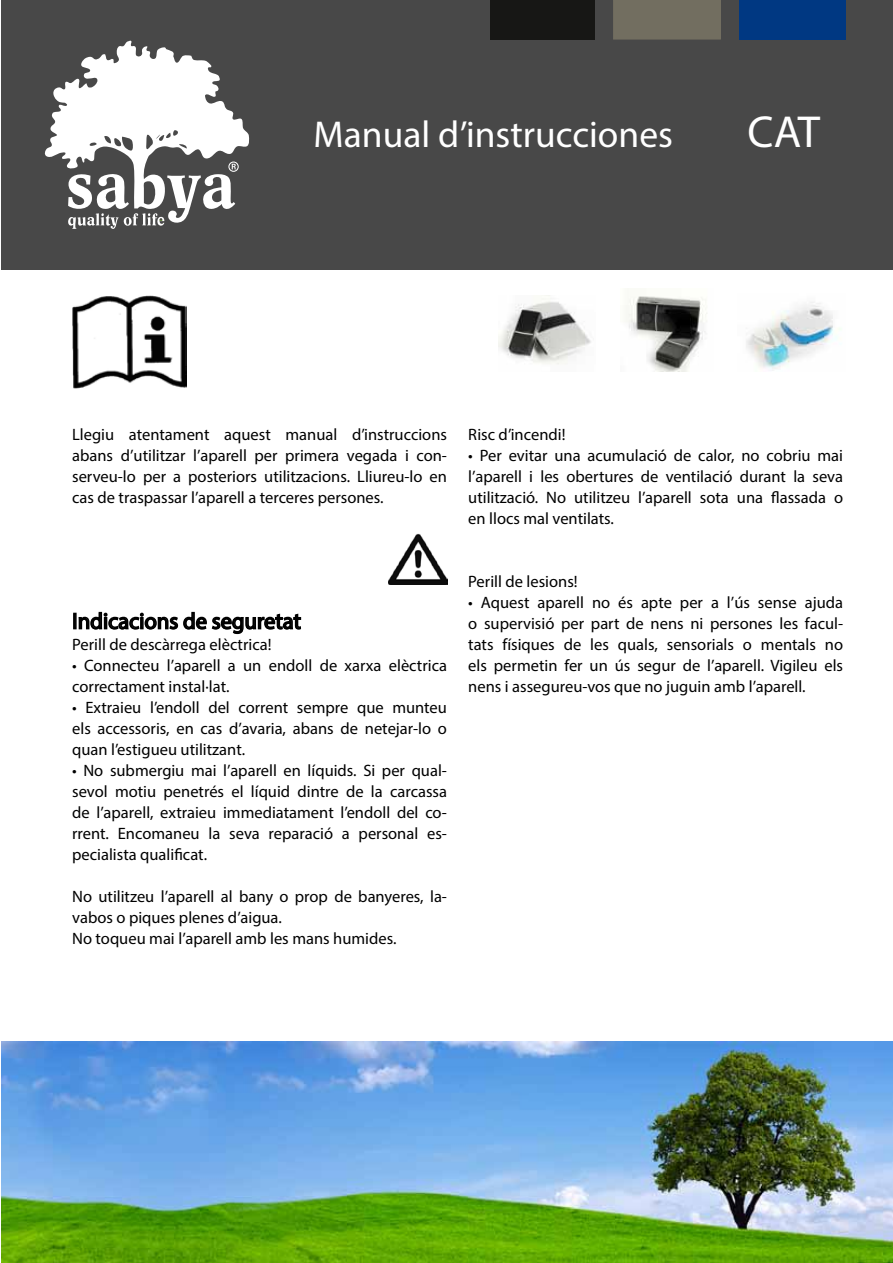
<style>
.page{position:relative;width:893px;height:1263px;background:#fff}
.page>*{position:absolute;margin:0;border:0;box-sizing:border-box;transform-origin:0 0}
.t1{font:45px "Myriad Pro";color:#fff}
.t2{font:37.5px "Myriad Pro";color:#fff}
.t3{font:22.5px "Myriad Pro";color:#000}
.t4{font:16.5px/21px "Myriad Pro";color:#000;text-align:justify}
</style>
<div class="page">
<img style="left:498px;top:295px;width:93px;height:70px">
<img style="left:625px;top:296px;width:82px;height:76px">
<img style="left:746px;top:302px;width:91px;height:69px">
<div style="left:1px;top:0;width:892px;height:270px;background:#484848"></div>
<svg style="left:44px;top:41px;width:206px;height:188px"></svg>
<div style="left:613px;top:0;width:108px;height:40px;background:#726e60"></div>
<div style="left:739px;top:0;width:106px;height:40px;background:#003882"></div>
<div style="left:490px;top:0;width:105px;height:40px;background:#171715"></div>
<div style="left:73px;top:613px;width:4px;height:16px;border:2px solid #000"></div>
<svg style="left:78px;top:611px;width:224px;height:24px"></svg>
<img style="left:1px;top:1041px;width:892px;height:222px">
<img style="left:72px;top:295px;width:114px;height:93px">
<img style="left:388px;top:533px;width:59px;height:52px">
<h2 class="t2" style="left:313px;top:111px;width:361px">Manual d’instrucciones</h2>
<h1 class="t1" style="left:748px;top:104px;width:74px">CAT</h1>
<p class="t4" style="left:72px;top:423px;width:376px">Llegiu atentament aquest manual d’instruccions abans d’utilitzar l’aparell per primera vegada i con&shy;serveu-lo per a posteriors utilitzacions. Lliureu-lo en cas de traspassar l’aparell a terceres persones.</p>
<h3 class="t3" style="left:72px;top:607px;width:230px">Indicacions de seguretat</h3>
<p class="t4" style="left:72px;top:633px;width:201px">Perill de descàrrega elèctrica!</p>
<p class="t4" style="left:72px;top:654px;width:376px">• Connecteu l’aparell a un endoll de xarxa elèctrica correctament instal·lat.</p>
<p class="t4" style="left:72px;top:696px;width:376px">• Extraieu l’endoll del corrent sempre que munteu els accessoris, en cas d’avaria, abans de netejar-lo o quan l’estigueu utilitzant.</p>
<p class="t4" style="left:72px;top:759px;width:376px">• No submergiu mai l’aparell en líquids. Si per qual&shy;sevol motiu penetrés el líquid dintre de la carcassa de l’aparell, extraieu immediatament l’endoll del co&shy;rrent. Encomaneu la seva reparació a personal es&shy;pecialista qualificat.</p>
<p class="t4" style="left:72px;top:885px;width:376px;text-align:left">No utilitzeu l’aparell al bany o prop de banyeres, la&shy;vabos o piques plenes d’aigua.<br>No toqueu mai l’aparell amb les mans humides.</p>
<p class="t4" style="left:468px;top:423px;width:99px">Risc d’incendi!</p>
<p class="t4" style="left:468px;top:444px;width:376px">• Per evitar una acumulació de calor, no cobriu mai l’aparell i les obertures de ventilació durant la seva utilització. No utilitzeu l’aparell sota una flassada o en llocs mal ventilats.</p>
<p class="t4" style="left:468px;top:570px;width:111px">Perill de lesions!</p>
<p class="t4" style="left:468px;top:591px;width:376px">• Aquest aparell no és apte per a l’ús sense ajuda o supervisió per part de nens ni persones les facul&shy;tats físiques de les quals, sensorials o mentals no els permetin fer un ús segur de l’aparell. Vigileu els nens i assegureu-vos que no juguin amb l’aparell.</p>
</div>
